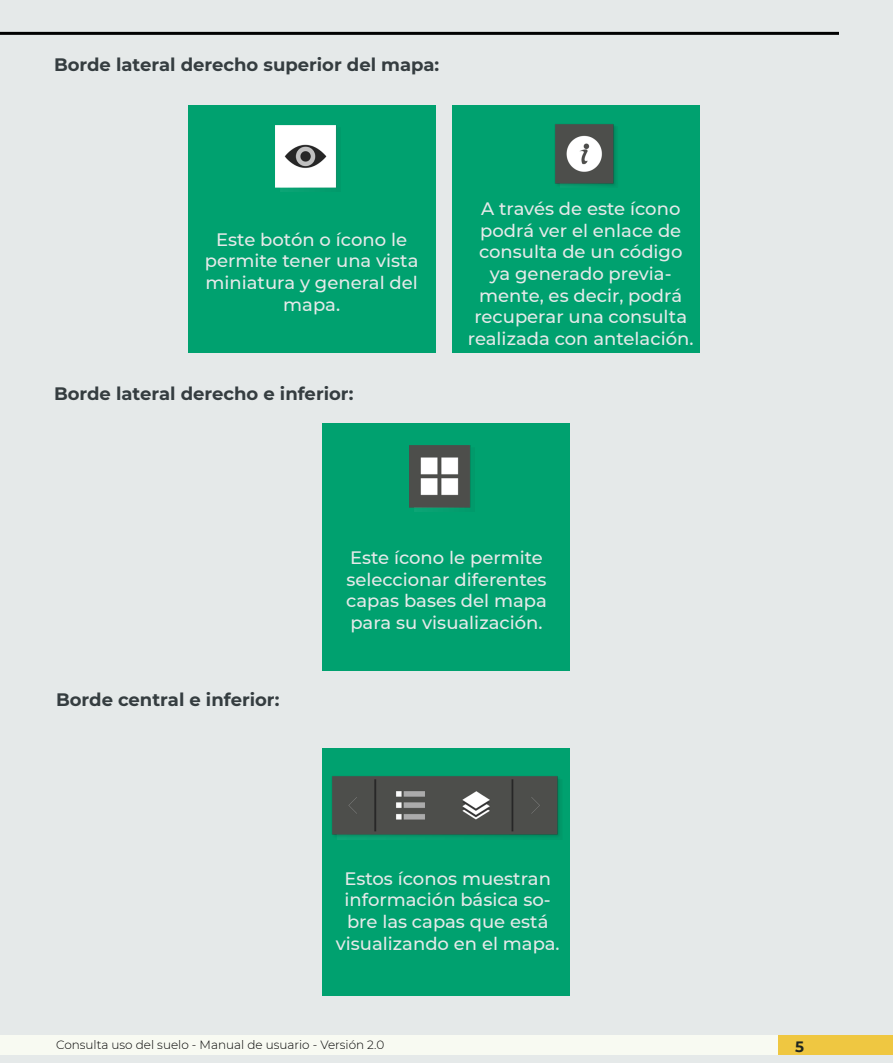
<style>
.page{position:relative;width:893px;height:1063px;background:#e5e9e9}
.page>*{position:absolute;margin:0;border:0;box-sizing:border-box;transform-origin:0 0}
.t1{font:500 18px/21.6px "Montserrat";color:#e5e9e9;text-align:center}
.t2{font:700 18px "Montserrat";color:#353d40}
.t3{font:700 15px "Montserrat";color:#1e2521}
.t4{font:300 12px "Montserrat";color:#000}
</style>
<div class="page">
<hr style="left:0;top:32px;width:839px;height:3px;background:#010202">
<div style="left:0;top:1035px;width:893px;height:20px;background:#f8faf2"></div>
<div style="left:778px;top:1035px;width:115px;height:20px;background:#efc741"></div>
<div style="left:452px;top:106px;width:247px;height:247px;background:#00a16f"></div>
<div style="left:188px;top:106px;width:248px;height:247px;background:#00a16f"></div>
<div style="left:323px;top:423px;width:247px;height:247px;background:#00a16f"></div>
<div style="left:323px;top:748px;width:247px;height:247px;background:#00a16f"></div>
<img style="left:275px;top:126px;width:62px;height:65px">
<img style="left:555px;top:124px;width:62px;height:63px">
<img style="left:410px;top:445px;width:61px;height:66px">
<img style="left:332px;top:776px;width:228px;height:64px">
<p class="t2" style="left:54px;top:52px;width:387px">Borde lateral derecho superior del mapa:</p>
<p class="t1" style="left:205px;top:228px;width:215px">Este botón o ícono le permite tener una vista miniatura y general del mapa.</p>
<p class="t2" style="left:54px;top:381px;width:301px">Borde lateral derecho e inferior:</p>
<p class="t1" style="left:468px;top:197px;width:227px">A través de este ícono podrá ver el enlace de consulta de un código ya generado previa&shy;mente, es decir, podrá recuperar una consulta realizada con antelación.</p>
<p class="t2" style="left:56px;top:687px;width:225px">Borde central e inferior:</p>
<p class="t1" style="left:346px;top:546px;width:202px;text-align:left">Este ícono le permite seleccionar diferentes capas bases del mapa para su visualización.</p>
<p class="t1" style="left:336px;top:867px;width:225px">Estos íconos muestran información básica so&shy;bre las capas que está visualizando en el mapa.</p>
<p class="t4" style="left:56px;top:1036px;width:330px">Consulta uso del suelo - Manual de usuario - Versión 2.0</p>
<p class="t3" style="left:795px;top:1036px;width:10px">5</p>
</div>
